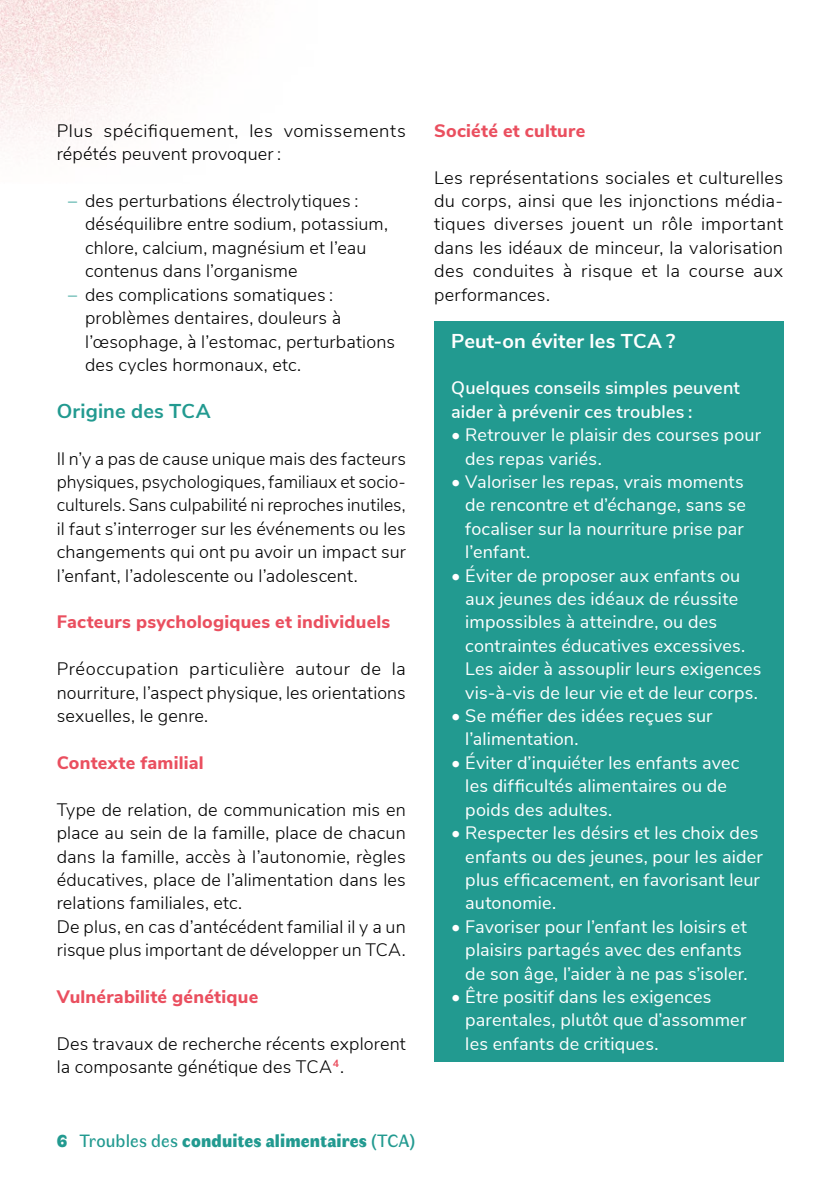
<style>
.page{position:relative;width:840px;height:1191px;background:#fff}
.page>*{position:absolute;margin:0;border:0;box-sizing:border-box;transform-origin:0 0}
.Encadré_titre_1{font:700 20px "Nunito Sans";letter-spacing:.01em;color:#fff}
.T2{font:700 20px "Nunito Sans";letter-spacing:.005em;color:#229a90}
.CORPS{font:300 18px/23.4px "Nunito Sans";letter-spacing:.01em;color:#000}
.encadré2{font:18px/23.4px "Nunito Sans";letter-spacing:.01em;color:#fff}
.T3{font:800 18px "Nunito Sans";letter-spacing:.01em;color:#ea4f5f}
.encadré2-2{font:600 18px/23.4px "Nunito Sans";letter-spacing:.01em;color:#fff}
.t1{font:900 18px "Faune Display";letter-spacing:.01em;color:#229a90}
.s1{color:#229a90}
.s2{font-family:"Faune Text";font-weight:400}
</style>
<div class="page">
<img style="left:0;top:0;width:229px;height:141px">
<div style="left:434px;top:321px;width:348px;height:39px;background:#229a90"></div>
<div style="left:434px;top:345px;width:348px;height:39px;background:#229a90"></div>
<div style="left:434px;top:370px;width:348px;height:60px;background:#229a90"></div>
<div style="left:434px;top:417px;width:348px;height:59px;background:#229a90"></div>
<div style="left:434px;top:464px;width:348px;height:106px;background:#229a90"></div>
<div style="left:434px;top:558px;width:348px;height:152px;background:#229a90"></div>
<div style="left:434px;top:698px;width:348px;height:59px;background:#229a90"></div>
<div style="left:434px;top:745px;width:348px;height:82px;background:#229a90"></div>
<div style="left:434px;top:815px;width:348px;height:106px;background:#229a90"></div>
<div style="left:434px;top:909px;width:348px;height:82px;background:#229a90"></div>
<div style="left:434px;top:979px;width:348px;height:82px;background:#229a90"></div>
<p class="CORPS" style="left:57px;top:118px;width:350px">Plus spécifiquement, les vomissements répétés peuvent provoquer :</p>
<p class="CORPS" style="left:85px;top:188px;width:304px;text-indent:-17px"><span class="s1">–</span> des perturbations électrolytiques : déséquilibre entre sodium, potassium, chlore, calcium, magnésium et l’eau contenus dans l’organisme</p>
<p class="CORPS" style="left:85px;top:282px;width:311px;text-indent:-17px"><span class="s1">–</span> des complications somatiques : problèmes dentaires, douleurs à l’œsophage, à l’estomac, perturbations des cycles hormonaux, etc.</p>
<p class="T2" style="left:57px;top:396px;width:155px">Origine des TCA</p>
<p class="CORPS" style="left:57px;top:445px;width:350px;text-align:justify">Il n’y a pas de cause unique mais des facteurs physiques, psychologiques, familiaux et socio&shy;culturels. Sans culpabilité ni reproches inutiles, il faut s’interroger sur les événements ou les changements qui ont pu avoir un impact sur l’enfant, l’adolescente ou l’adolescent.</p>
<p class="T3" style="left:57px;top:609px;width:335px">Facteurs psychologiques et individuels</p>
<p class="CORPS" style="left:57px;top:656px;width:350px;text-align:justify">Préoccupation particulière autour de la nourriture, l’aspect physique, les orientations sexuelles, le genre.</p>
<p class="T3" style="left:57px;top:749px;width:148px">Contexte familial</p>
<p class="CORPS" style="left:57px;top:796px;width:350px;text-align:justify">Type de relation, de communication mis en place au sein de la famille, place de chacun dans la famille, accès à l’autonomie, règles éducatives, place de l’alimentation dans les relations familiales, etc.</p>
<p class="CORPS" style="left:57px;top:913px;width:350px">De plus, en cas d’antécédent familial il y a un risque plus important de développer un TCA.</p>
<p class="T3" style="left:57px;top:983px;width:203px">Vulnérabilité génétique</p>
<p class="CORPS" style="left:57px;top:1030px;width:350px">Des travaux de recherche récents explorent la composante génétique des TCA<sup>4</sup>.</p>
<p class="T3" style="left:434px;top:117px;width:152px">Société et culture</p>
<p class="CORPS" style="left:434px;top:165px;width:350px;text-align:justify">Les représentations sociales et culturelles du corps, ainsi que les injonctions média&shy;tiques diverses jouent un rôle important dans les idéaux de minceur, la valorisation des conduites à risque et la course aux performances.</p>
<p class="Encadré_titre_1" style="left:451px;top:326px;width:225px">Peut-on éviter les TCA ?</p>
<p class="encadré2-2" style="left:451px;top:375px;width:290px">Quelques conseils simples peuvent aider à prévenir ces troubles :</p>
<p class="encadré2" style="left:465px;top:422px;width:297px;text-indent:-14px">• Retrouver le plaisir des courses pour des repas variés.</p>
<p class="encadré2" style="left:465px;top:469px;width:282px;text-indent:-14px">• Valoriser les repas, vrais moments de rencontre et d’échange, sans se focaliser sur la nourriture prise par l’enfant.</p>
<p class="encadré2" style="left:465px;top:562px;width:297px;text-indent:-14px">• Éviter de proposer aux enfants ou aux jeunes des idéaux de réussite impossibles à atteindre, ou des contraintes éducatives excessives.<br>Les aider à assouplir leurs exigences vis-à-vis de leur vie et de leur corps.</p>
<p class="encadré2" style="left:465px;top:703px;width:249px;text-indent:-14px">• Se méfier des idées reçues sur l’alimentation.</p>
<p class="encadré2" style="left:465px;top:750px;width:275px;text-indent:-14px">• Éviter d’inquiéter les enfants avec les difficultés alimentaires ou de poids des adultes.</p>
<p class="encadré2" style="left:465px;top:820px;width:299px;text-indent:-14px">• Respecter les désirs et les choix des enfants ou des jeunes, pour les aider plus efficacement, en favorisant leur autonomie.</p>
<p class="encadré2" style="left:465px;top:913px;width:284px;text-indent:-14px">• Favoriser pour l’enfant les loisirs et plaisirs partagés avec des enfants de son âge, l’aider à ne pas s’isoler.</p>
<p class="encadré2" style="left:465px;top:984px;width:282px;text-indent:-14px">• Être positif dans les exigences parentales, plutôt que d’assommer les enfants de critiques.</p>
<p class="t1" style="left:57px;top:1127px;width:360px">6 <span class="s2">Troubles des</span> conduites alimentaires <span class="s2">(TCA)</span></p>
</div>
